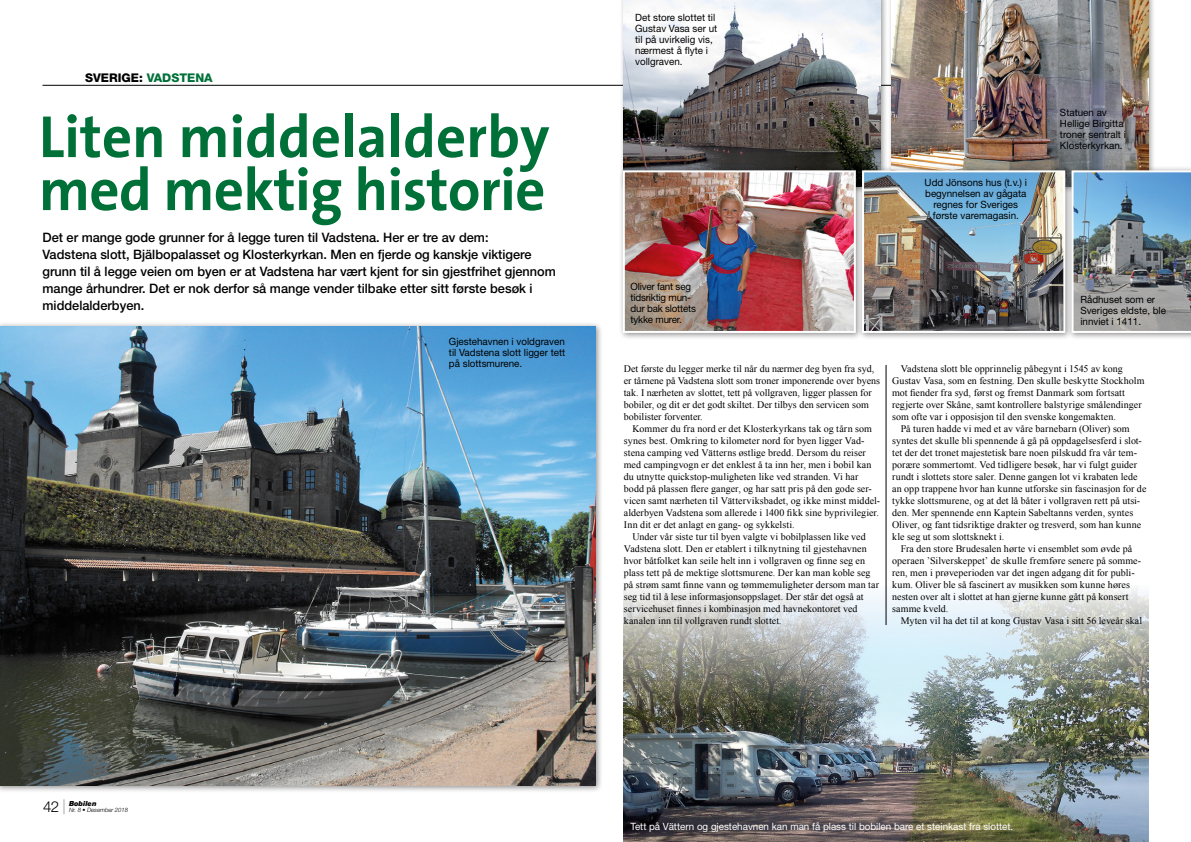
<style>
.page{position:relative;width:1191px;height:842px;background:#fff}
.page>*{position:absolute;margin:0;border:0;box-sizing:border-box;transform-origin:0 0}
.t1{font:700 60px/53px "Aft Thesis Sans";color:#007039}
.t2{font:300 15.1px "Helvetica Neue LT Std";color:#000}
.t3{font:500 13px/17px "Helvetica Neue LT Std";color:#000}
.t4{font:800 12px "Helvetica Neue LT Std";color:#000}
.t5{font:10px/12px "Times New Roman";letter-spacing:.005em;color:#000}
.t6{font:10px/11px "Helvetica Neue LT Std";color:#000}
.t7{font:10px "Helvetica Neue LT Std";color:#fff}
.t8{font:10px/11px "Helvetica Neue LT Std";letter-spacing:-.02em;color:#000}
.t9{font:italic 900 7px "Helvetica Neue LT Std";color:#000}
.t10{font:italic 300 6px "Helvetica Neue LT Std";letter-spacing:-.01em;color:#000}
.s1{color:#007039}
.s2{font-family:"Helvetica Neue";font-weight:200;font-style:italic;font-size:15px}
</style>
<div class="page">
<hr style="left:43px;top:85px;width:1105px;height:1px;background:#000">
<div style="left:0;top:321px;width:603px;height:472px;background:#000;opacity:.45"></div>
<img style="left:0;top:326px;width:595px;height:459px">
<div style="left:887px;top:0;width:269px;height:194px;background:#000;opacity:.45"></div>
<img style="left:892px;top:0;width:256px;height:166px">
<div style="left:619px;top:0;width:268px;height:194px;background:#000;opacity:.45"></div>
<img style="left:624px;top:0;width:256px;height:166px">
<div style="left:1067px;top:166px;width:124px;height:174px;background:#000;opacity:.45"></div>
<img style="left:1072px;top:170px;width:119px;height:163px">
<img style="left:624px;top:586px;width:524px;height:256px">
<div style="left:618px;top:166px;width:245px;height:174px;background:#000;opacity:.45"></div>
<img style="left:626px;top:173px;width:227px;height:157px">
<div style="left:623px;top:170px;width:233px;height:163px;border:2px solid #fff"></div>
<div style="left:857px;top:166px;width:215px;height:174px;background:#000;opacity:.45"></div>
<img style="left:865px;top:173px;width:197px;height:157px">
<div style="left:862px;top:170px;width:203px;height:163px;border:2px solid #fff"></div>
<hr style="left:886px;top:365px;width:1px;height:260px;background:#000">
<p class="t4" style="left:85px;top:71px;width:129px">SVERIGE: <span class="s1">VADSTENA</span></p>
<h1 class="t1" style="left:39px;top:109px;width:512px">Liten middelalderby med mektig historie</h1>
<p class="t3" style="left:43px;top:229px;width:515px">Det er mange gode grunner for å legge turen til Vadstena. Her er tre av dem:<br>Vadstena slott, Bjälbopalasset og Klosterkyrkan. Men en fjerde og kanskje viktigere grunn til å legge veien om byen er at Vadstena har vært kjent for sin gjestfrihet gjennom mange århundrer. Det er nok derfor så mange vender tilbake etter sitt første besøk i middelalderbyen.</p>
<p class="t6" style="left:449px;top:336px;width:118px;text-align:justify">Gjestehavnen i voldgraven til Vadstena slott ligger tett på slottsmurene.</p>
<p class="t6" style="left:635px;top:12px;width:84px">Det store slottet til<br>Gustav Vasa ser ut til på uvirkelig vis, nærmest å flyte i vollgraven.</p>
<p class="t6" style="left:924px;top:177px;width:104px;text-align:center">Udd Jönsons hus (t.v.) i begynnelsen av gågata regnes for Sveriges første varemagasin.</p>
<p class="t6" style="left:1060px;top:107px;width:67px">Statuen av<br>Hellige Birgitta troner sentralt i<br>Klosterkyrkan.</p>
<p class="t8" style="left:630px;top:280px;width:67px">Oliver fant seg tidsriktig mun&shy;dur bak slottets tykke murer.</p>
<p class="t6" style="left:1080px;top:294px;width:87px">Rådhuset som er<br>Sveriges eldste, ble innviet i 1411.</p>
<p class="t5" style="left:624px;top:363px;width:258px">Det første du legger merke til når du nærmer deg byen fra syd, er tårnene på Vadstena slott som troner imponerende over byens tak. I nærheten av slottet, tett på vollgraven, ligger plassen for bobiler, og dit er det godt skiltet. Der tilbys den servicen som bobilister forventer.</p>
<p class="t5" style="left:624px;top:423px;width:258px;text-indent:8px">Kommer du fra nord er det Klosterkyrkans tak og tårn som synes best. Omkring to kilometer nord for byen ligger Vad&shy;stena camping ved Vätterns østlige bredd. Dersom du reiser med campingvogn er det enklest å ta inn her, men i bobil kan du utnytte quickstop-muligheten like ved stranden. Vi har bodd på plassen flere ganger, og har satt pris på den gode ser&shy;vicen samt nærheten til Vätterviksbadet, og ikke minst middel&shy;alderbyen Vadstena som allerede i 1400 fikk sine byprivilegier.<br>Inn dit er det anlagt en gang- og sykkelsti.</p>
<p class="t5" style="left:624px;top:531px;width:257px;text-indent:8px">Under vår siste tur til byen valgte vi bobilplassen like ved Vadstena slott. Den er etablert i tilknytning til gjestehavnen hvor båtfolket kan seile helt inn i vollgraven og finne seg en plass tett på de mektige slottsmurene. Der kan man koble seg på strøm samt finne vann og tømmemuligheter dersom man tar seg tid til å lese informasjonsoppslaget. Der står det også at servicehuset finnes i kombinasjon med havnekontoret ved kanalen inn til vollgraven rundt slottet.</p>
<p class="t5" style="left:892px;top:363px;width:254px;text-indent:8px">Vadstena slott ble opprinnelig påbegynt i 1545 av kong Gustav Vasa, som en festning. Den skulle beskytte Stockholm mot fiender fra syd, først og fremst Danmark som fortsatt regjerte over Skåne, samt kontrollere balstyrige smålendinger som ofte var i opposisjon til den svenske kongemakten.</p>
<p class="t5" style="left:892px;top:423px;width:256px;text-indent:8px">På turen hadde vi med et av våre barnebarn (Oliver) som syntes det skulle bli spennende å gå på oppdagelsesferd i slot&shy;tet der det tronet majestetisk bare noen pilskudd fra vår tem&shy;porære sommertomt. Ved tidligere besøk, har vi fulgt guider rundt i slottets store saler. Denne gangen lot vi krabaten lede an opp trappene hvor han kunne utforske sin fascinasjon for de tykke slottsmurene, og at det lå båter i vollgraven rett på utsi&shy;den. Mer spennende enn Kaptein Sabeltanns verden, syntes Oliver, og fant tidsriktige drakter og tresverd, som han kunne kle seg ut som slottsknekt i.</p>
<p class="t5" style="left:892px;top:543px;width:251px;text-indent:8px">Fra den store Brudesalen hørte vi ensemblet som øvde på operaen ’Silverskeppet’ de skulle fremføre senere på somme&shy;ren, men i prøveperioden var det ingen adgang dit for publi&shy;kum. Oliver ble så fascinert av musikken som kunne høres nesten over alt i slottet at han gjerne kunne gått på konsert samme kveld.</p>
<p class="t5" style="left:900px;top:615px;width:243px">Myten vil ha det til at kong Gustav Vasa i sitt 56 leveår skal</p>
<h2 class="t2" style="left:43px;top:797px;width:24px">42 <span class="s2">|</span></h2>
<p class="t9" style="left:69px;top:799px;width:29px">Bobilen</p>
<p class="t10" style="left:69px;top:806px;width:61px">Nr. 8 • Desember 2018</p>
<p class="t7" style="left:630px;top:820px;width:384px">Tett på Vättern og gjestehavnen kan man få plass til bobilen bare et steinkast fra slottet.</p>
</div>
